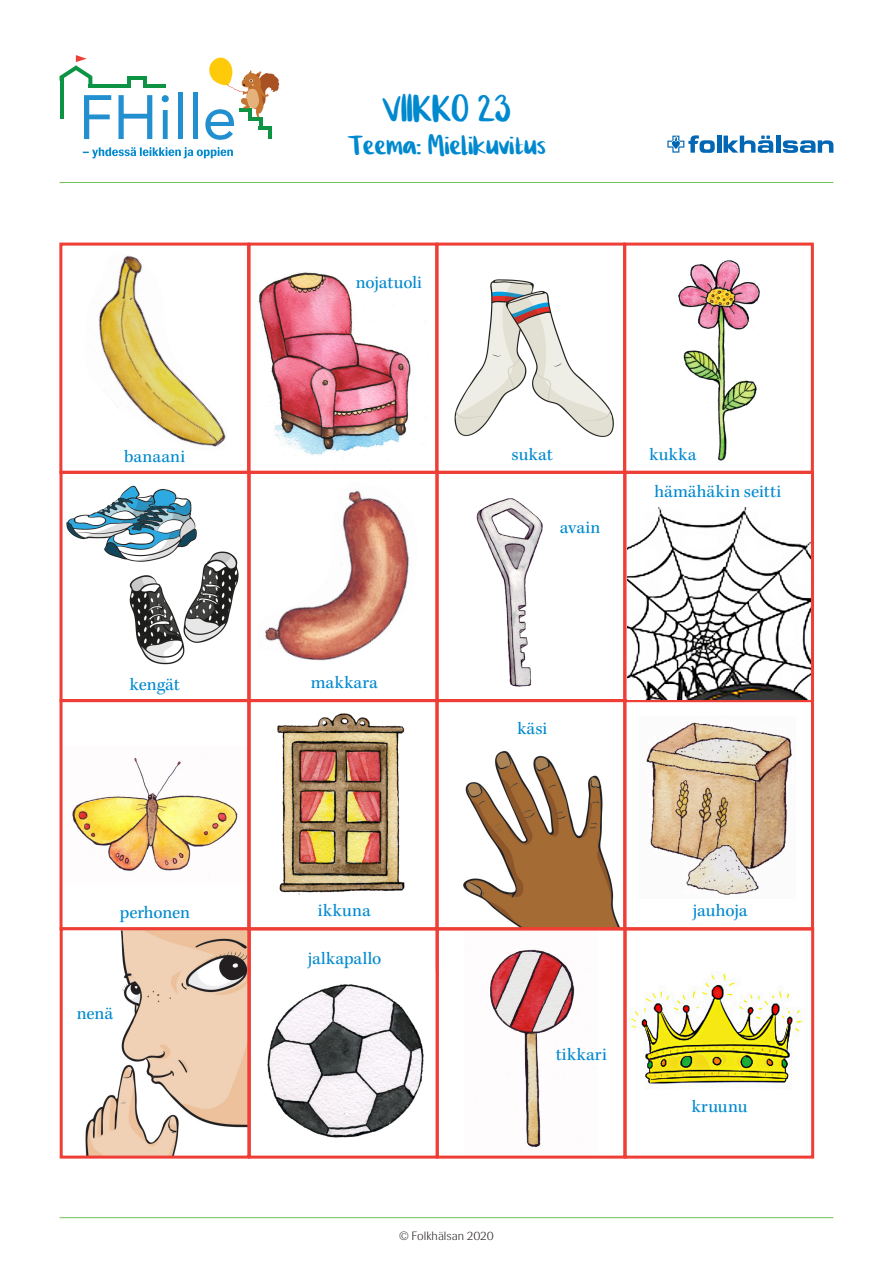
<style>
.page{position:relative;width:893px;height:1263px;background:#fff}
.page>*{position:absolute;margin:0;border:0;box-sizing:border-box;transform-origin:0 0}
.t1{font:46.95px "Cilla F Hscript";color:#0089cf}
.t2{font:34.95px "Cilla F Hscript";color:#0089cf}
.t3{font:18px "Kepler Std";letter-spacing:.005em;color:#0089cf}
.t4{font:300 12px "Siri";color:#231f20}
</style>
<div class="page">
<hr style="left:60px;top:182px;width:773px;height:1px;background:#71c059">
<hr style="left:60px;top:1217px;width:773px;height:1px;background:#71c059">
<img style="left:454px;top:279px;width:160px;height:158px">
<div style="left:435px;top:243px;width:191px;height:231px;border:3px solid #ee3e35"></div>
<img style="left:678px;top:260px;width:82px;height:201px">
<div style="left:623px;top:243px;width:191px;height:231px;border:3px solid #ee3e35"></div>
<img style="left:258px;top:272px;width:153px;height:183px">
<div style="left:248px;top:243px;width:190px;height:231px;border:3px solid #ee3e35"></div>
<img style="left:476px;top:498px;width:67px;height:189px">
<div style="left:436px;top:471px;width:190px;height:231px;border:3px solid #ee3e35"></div>
<div style="left:623px;top:471px;width:191px;height:231px;border:3px solid #ee3e35"></div>
<img style="left:66px;top:485px;width:173px;height:180px">
<div style="left:60px;top:471px;width:190px;height:231px;border:3px solid #ee3e35"></div>
<div style="left:248px;top:471px;width:190px;height:231px;border:3px solid #ee3e35"></div>
<svg style="left:667px;top:135px;width:48px;height:18px"></svg>
<hr style="left:717px;top:136px;width:4px;height:17px;background:#0166b3">
<hr style="left:776px;top:136px;width:4px;height:17px;background:#0166b3">
<svg style="left:783px;top:140px;width:50px;height:13px"></svg>
<svg style="left:723px;top:136px;width:50px;height:17px"></svg>
<svg style="left:84px;top:95px;width:27px;height:44px"></svg>
<svg style="left:118px;top:95px;width:34px;height:44px"></svg>
<svg style="left:162px;top:95px;width:7px;height:44px"></svg>
<div style="left:178px;top:92px;width:5px;height:47px;background:#228fcf"></div>
<hr style="left:193px;top:92px;width:4px;height:47px;background:#228fcf">
<hr style="left:88px;top:84px;width:43px;height:4px;background:#0d9344">
<hr style="left:143px;top:84px;width:23px;height:4px;background:#0d9344">
<hr style="left:127px;top:76px;width:20px;height:4px;background:#0d9344">
<hr style="left:143px;top:76px;width:4px;height:12px;background:#0d9344">
<hr style="left:127px;top:76px;width:4px;height:12px;background:#0d9344">
<svg style="left:60px;top:55px;width:32px;height:33px"></svg>
<hr style="left:60px;top:76px;width:3px;height:43px;background:#0d9344">
<svg style="left:205px;top:57px;width:75px;height:83px"></svg>
<svg style="left:83px;top:147px;width:150px;height:11px"></svg>
<img style="left:463px;top:750px;width:157px;height:176px">
<div style="left:436px;top:699px;width:190px;height:231px;border:3px solid #ee3e35"></div>
<div style="left:623px;top:699px;width:191px;height:231px;border:3px solid #ee3e35"></div>
<img style="left:72px;top:757px;width:166px;height:114px">
<div style="left:60px;top:699px;width:190px;height:231px;border:3px solid #ee3e35"></div>
<div style="left:248px;top:699px;width:190px;height:231px;border:3px solid #ee3e35"></div>
<img style="left:490px;top:949px;width:85px;height:202px">
<div style="left:436px;top:927px;width:190px;height:231px;border:3px solid #ee3e35"></div>
<div style="left:623px;top:927px;width:191px;height:231px;border:3px solid #ee3e35"></div>
<img style="left:85px;top:931px;width:161px;height:223px">
<div style="left:60px;top:927px;width:190px;height:231px;border:3px solid #ee3e35"></div>
<img style="left:267px;top:984px;width:157px;height:154px">
<div style="left:248px;top:927px;width:191px;height:231px;border:3px solid #ee3e35"></div>
<div style="left:59px;top:243px;width:191px;height:231px;border:3px solid #ee3e35"></div>
<img style="left:98px;top:255px;width:128px;height:192px">
<img style="left:628px;top:507px;width:182px;height:192px">
<img style="left:265px;top:490px;width:144px;height:171px">
<img style="left:272px;top:698px;width:143px;height:197px">
<img style="left:630px;top:972px;width:173px;height:117px">
<img style="left:646px;top:722px;width:146px;height:173px">
<p class="t1" style="left:382px;top:82px;width:130px">VIIKKO 23</p>
<p class="t2" style="left:347px;top:125px;width:200px">Teema: Mielikuvitus</p>
<p class="t3" style="left:356px;top:273px;width:68px">nojatuoli</p>
<p class="t3" style="left:124px;top:446px;width:63px">banaani</p>
<p class="t3" style="left:512px;top:444px;width:43px">sukat</p>
<p class="t3" style="left:649px;top:444px;width:48px">kukka</p>
<p class="t3" style="left:654px;top:481px;width:128px">hämähäkin seitti</p>
<p class="t3" style="left:560px;top:518px;width:42px">avain</p>
<p class="t3" style="left:130px;top:674px;width:52px">kengät</p>
<p class="t3" style="left:311px;top:672px;width:69px">makkara</p>
<p class="t3" style="left:517px;top:719px;width:32px">käsi</p>
<p class="t3" style="left:120px;top:902px;width:72px">perhonen</p>
<p class="t3" style="left:318px;top:901px;width:54px">ikkuna</p>
<p class="t3" style="left:693px;top:900px;width:56px">jauhoja</p>
<p class="t3" style="left:308px;top:948px;width:75px">jalkapallo</p>
<p class="t3" style="left:77px;top:1003px;width:38px">nenä</p>
<p class="t3" style="left:556px;top:1044px;width:53px">tikkari</p>
<p class="t3" style="left:692px;top:1096px;width:57px">kruunu</p>
<p class="t4" style="left:399px;top:1229px;width:96px">© Folkhälsan 2020</p>
</div>
